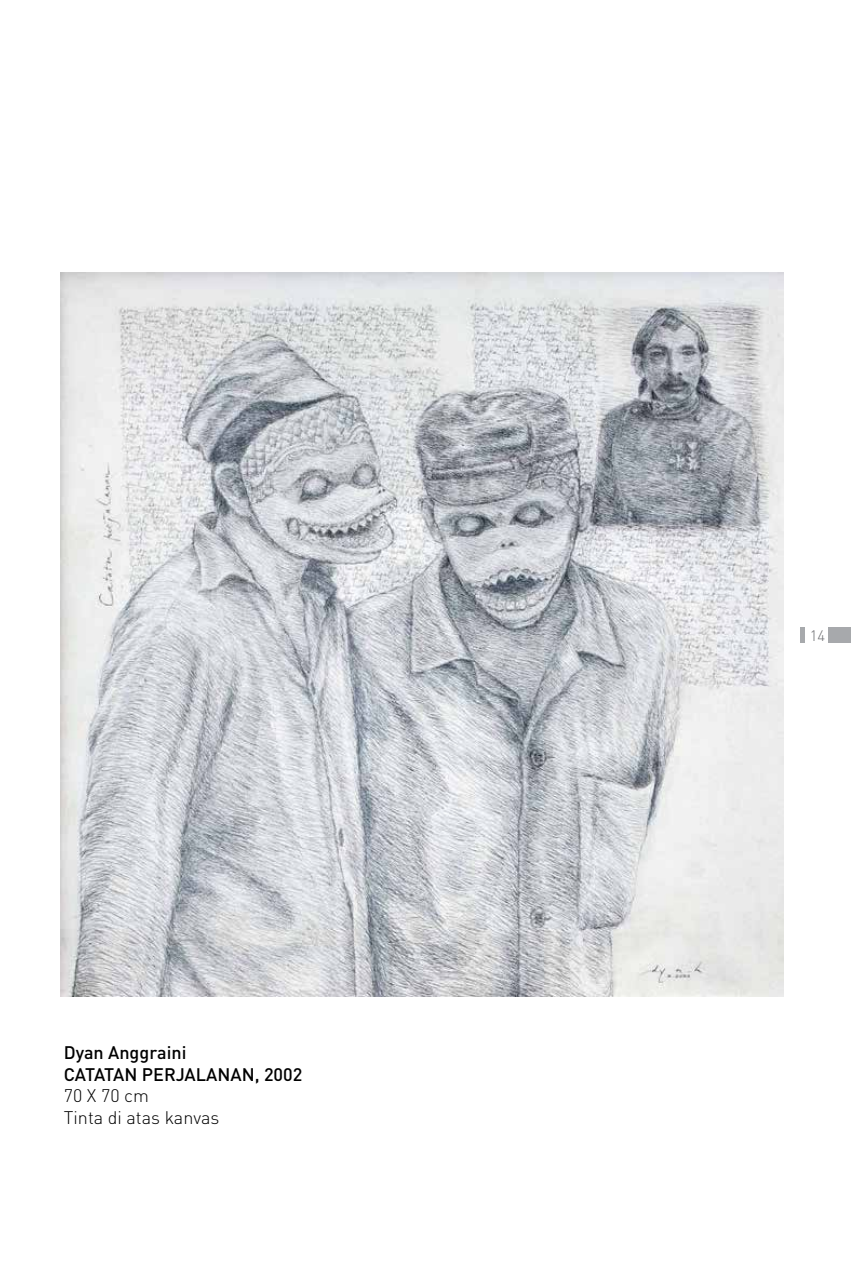
<style>
.page{position:relative;width:851px;height:1276px;background:#fff}
.page>*{position:absolute;margin:0;border:0;box-sizing:border-box;transform-origin:0 0}
.t1{font:500 18px/21.6px "DIN Pro";color:#000}
.t2{font:300 18px/21.6px "DIN Pro";color:#000}
.t3{font:300 15px "DIN Pro";color:#6d6e71}
</style>
<div class="page">
<div style="left:828px;top:627px;width:22px;height:16px;background:#a7a9ac"></div>
<hr style="left:800px;top:627px;width:4px;height:16px;background:#a7a9ac">
<img style="left:61px;top:273px;width:722px;height:724px">
<p class="t1" style="left:64px;top:1040px;width:240px">Dyan Anggraini<br>CATATAN PERJALANAN, 2002</p>
<p class="t2" style="left:64px;top:1083px;width:157px">70 X 70 cm<br>Tinta di atas kanvas</p>
<p class="t3" style="left:809px;top:624px;width:17px">14</p>
</div>
